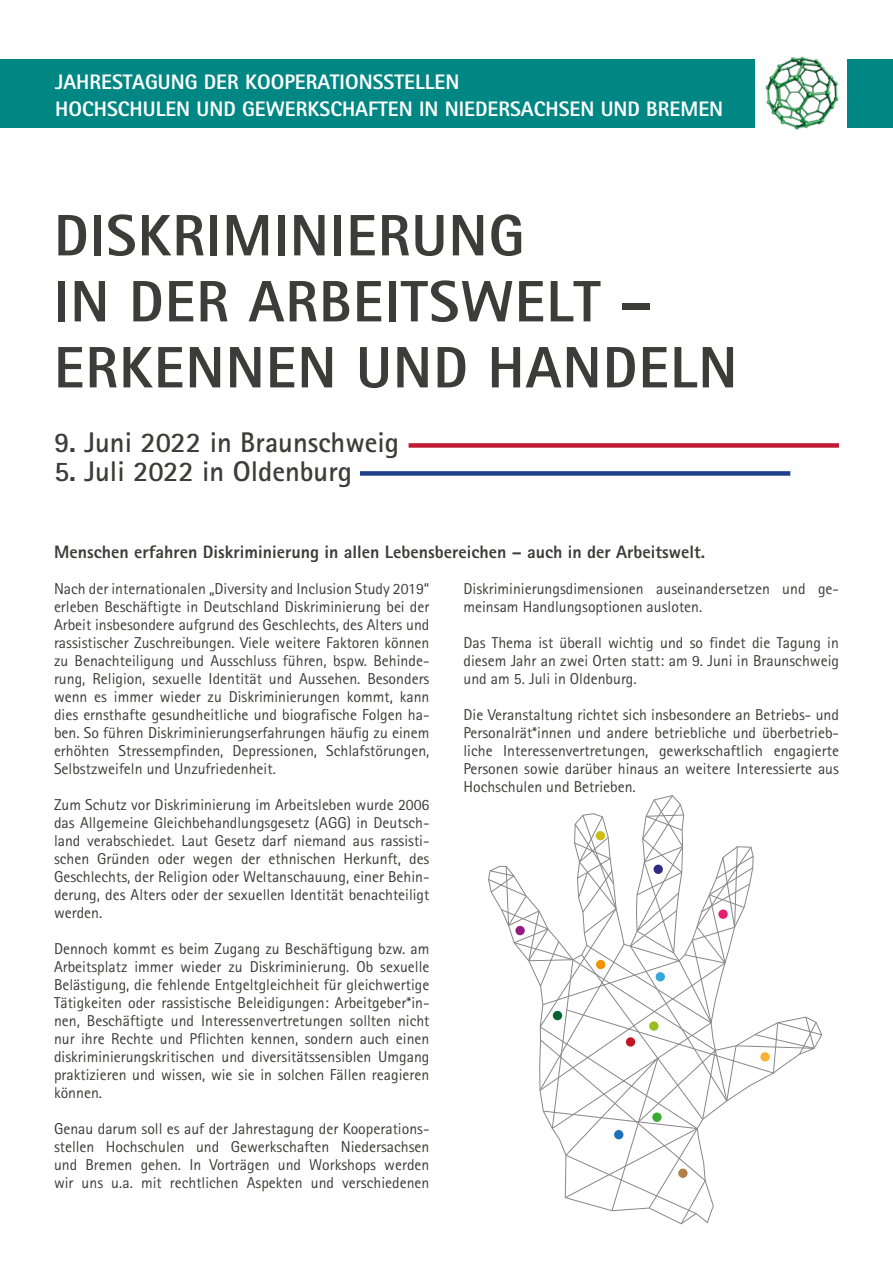
<style>
.page{position:relative;width:893px;height:1263px;background:#fff}
.page>*{position:absolute;margin:0;border:0;box-sizing:border-box;transform-origin:0 0}
.Headline{font:800 58.5px "Rotis Sans Serif";letter-spacing:.02em;color:#3c3c3b}
.Fließtext{font:700 28.5px "Rotis Sans Serif";color:#3c3c3b}
.Headline-2{font:800 21px "Rotis Sans Serif";color:#fff}
.Headline_1{font:800 18px "Rotis Sans Serif";color:#3c3c3b}
.Fließtext-2{font:15.75px/18px "Rotis Sans Serif";color:#3c3c3b;text-align:justify}
</style>
<div class="page">
<div style="left:0;top:59px;width:893px;height:68px;background:#008683"></div>
<svg style="left:488px;top:795px;width:334px;height:430px"></svg>
<div style="left:409px;top:443px;width:430px;height:5px;background:#bf1b32"></div>
<div style="left:360px;top:471px;width:430px;height:5px;background:#1d3f8c"></div>
<div style="left:752px;top:44px;width:99px;height:99px;background:#fff"></div>
<img style="left:765px;top:56px;width:74px;height:74px">
<p class="Headline-2" style="left:55px;top:69px;width:406px">JAHRESTAGUNG DER KOOPERATIONSSTELLEN</p>
<p class="Headline-2" style="left:55px;top:96px;width:669px">HOCHSCHULEN UND GEWERKSCHAFTEN IN NIEDERSACHSEN UND BREMEN</p>
<p class="Headline" style="left:54px;top:198px;width:472px">DISKRIMINIERUNG</p>
<p class="Headline" style="left:54px;top:264px;width:600px">IN DER ARBEITSWELT –</p>
<p class="Headline" style="left:54px;top:330px;width:685px">ERKENNEN UND HANDELN</p>
<p class="Fließtext" style="left:54px;top:424px;width:347px">9. Juni 2022 in Braunschweig</p>
<p class="Fließtext" style="left:54px;top:453px;width:300px">5. Juli 2022 in Oldenburg</p>
<p class="Headline_1" style="left:54px;top:540px;width:652px">Menschen erfahren Diskriminierung in allen Lebensbereichen – auch in der Arbeitswelt.</p>
<p class="Fließtext-2" style="left:54px;top:580px;width:377px">Nach der internationalen „Diversity and Inclusion Study 2019“ erleben Beschäftigte in Deutschland Diskriminierung bei der Arbeit insbesondere aufgrund des Geschlechts, des Alters und rassistischer Zuschreibungen. Viele weitere Faktoren können zu Benachteiligung und Ausschluss führen, bspw. Behinde&shy;rung, Religion, sexuelle Identität und Aussehen. Besonders wenn es immer wieder zu Diskriminierungen kommt, kann dies ernsthafte gesundheitliche und biografische Folgen ha&shy;ben. So führen Diskriminierungserfahrungen häufig zu einem erhöhten Stressempfinden, Depressionen, Schlafstörungen, Selbstzweifeln und Unzufriedenheit.</p>
<p class="Fließtext-2" style="left:54px;top:796px;width:377px">Zum Schutz vor Diskriminierung im Arbeitsleben wurde 2006 das Allgemeine Gleichbehandlungsgesetz (AGG) in Deutsch&shy;land verabschiedet. Laut Gesetz darf niemand aus rassisti&shy;schen Gründen oder wegen der ethnischen Herkunft, des Geschlechts, der Religion oder Weltanschauung, einer Behin&shy;derung, des Alters oder der sexuellen Identität benachteiligt werden.</p>
<p class="Fließtext-2" style="left:54px;top:940px;width:377px">Dennoch kommt es beim Zugang zu Beschäftigung bzw. am Arbeitsplatz immer wieder zu Diskriminierung. Ob sexuelle Belästigung, die fehlende Entgeltgleichheit für gleichwertige Tätigkeiten oder rassistische Beleidigungen: Arbeitgeber*in&shy;nen, Beschäftigte und Interessenvertretungen sollten nicht nur ihre Rechte und Pflichten kennen, sondern auch einen diskriminierungskritischen und diversitätssensiblen Umgang praktizieren und wissen, wie sie in solchen Fällen reagieren können.</p>
<p class="Fließtext-2" style="left:54px;top:1120px;width:377px">Genau darum soll es auf der Jahrestagung der Kooperations&shy;stellen Hochschulen und Gewerkschaften Niedersachsen und Bremen gehen. In Vorträgen und Workshops werden wir uns u.a. mit rechtlichen Aspekten und verschiedenen</p>
<p class="Fließtext-2" style="left:463px;top:580px;width:377px">Diskriminierungsdimensionen auseinandersetzen und ge&shy;meinsam Handlungsoptionen ausloten.</p>
<p class="Fließtext-2" style="left:463px;top:634px;width:377px">Das Thema ist überall wichtig und so findet die Tagung in diesem Jahr an zwei Orten statt: am 9. Juni in Braunschweig und am 5. Juli in Oldenburg.</p>
<p class="Fließtext-2" style="left:463px;top:706px;width:377px">Die Veranstaltung richtet sich insbesondere an Betriebs- und Personalrät*innen und andere betriebliche und überbetrieb&shy;liche Interessenvertretungen, gewerkschaftlich engagierte Personen sowie darüber hinaus an weitere Interessierte aus Hochschulen und Betrieben.</p>
</div>
